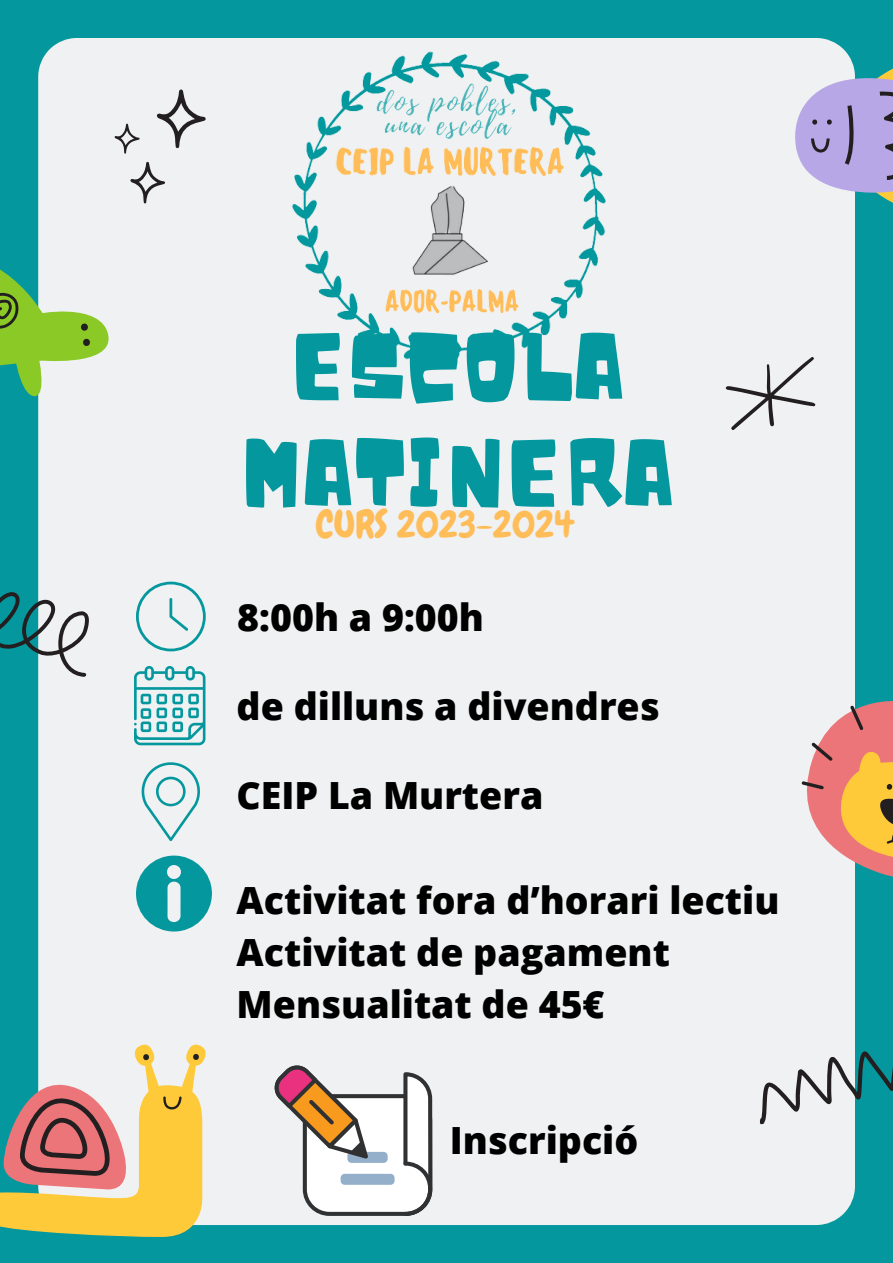
<style>
.page{position:relative;width:893px;height:1263px;background:#04989e}
.page>*{position:absolute;margin:0;border:0;box-sizing:border-box;transform-origin:0 0}
.t1{font:91.12px "Noot";color:#04989e}
.t2{font:800 37.5px "Open Sans";color:#000}
.t3{font:37.5px "Chewy";color:#ffbd59}
</style>
<div class="page">
<div style="left:38px;top:38px;width:817px;height:1187px;background:#eff1f2"></div>
<svg style="left:784px;top:681px;width:109px;height:218px;background:#d8b8a3"></svg>
<svg style="left:0;top:248px;width:113px;height:149px;background:#a6d296"></svg>
<svg style="left:157px;top:89px;width:49px;height:59px;background:#c6c7c8"></svg>
<svg style="left:130px;top:162px;width:35px;height:41px"></svg>
<svg style="left:115px;top:124px;width:25px;height:30px"></svg>
<svg style="left:791px;top:53px;width:102px;height:165px;background:#b1b8d9"></svg>
<svg style="left:0;top:1043px;width:208px;height:194px;background:#d0b581"></svg>
<svg style="left:0;top:542px;width:117px;height:179px"></svg>
<svg style="left:749px;top:1030px;width:144px;height:95px"></svg>
<img style="left:267px;top:38px;width:366px;height:352px">
<div style="left:707px;top:328px;width:131px;height:131px;background:#eff1f2"></div>
<svg style="left:136px;top:582px;width:70px;height:69px;background:#cde4e5"></svg>
<svg style="left:142px;top:762px;width:58px;height:79px;background:#c8e2e4"></svg>
<svg style="left:134px;top:666px;width:71px;height:79px"></svg>
<svg style="left:136px;top:855px;width:76px;height:76px"></svg>
<div style="left:305px;top:1096px;width:125px;height:118px;background:#fff;border-radius:25px"></div>
<div style="left:303px;top:1094px;width:129px;height:122px;border:4px solid #2f3132;border-radius:25px"></div>
<svg style="left:401px;top:1070px;width:31px;height:146px"></svg>
<div style="left:347px;top:1152px;width:41px;height:11px;background:#93afc9;border-radius:4px"></div>
<div style="left:340px;top:1174px;width:54px;height:11px;background:#93afc9;border-radius:4px"></div>
<svg style="left:273px;top:1064px;width:99px;height:98px"></svg>
<p class="t1" style="left:288px;top:311px;width:339px">ESCOLA</p>
<p class="t1" style="left:238px;top:418px;width:438px">MATINERA</p>
<p class="t3" style="left:316px;top:500px;width:260px">CURS 2023-2024</p>
<p class="t2" style="left:237px;top:591px;width:248px">8:00h a 9:00h</p>
<p class="t2" style="left:237px;top:680px;width:425px">de dilluns a divendres</p>
<p class="t2" style="left:237px;top:769px;width:308px">CEIP La Murtera</p>
<p class="t2" style="left:237px;top:873px;width:544px">Activitat fora d’horari lectiu</p>
<p class="t2" style="left:237px;top:926px;width:435px">Activitat de pagament</p>
<p class="t2" style="left:237px;top:978px;width:369px">Mensualitat de 45€</p>
<p class="t2" style="left:450px;top:1114px;width:190px">Inscripció</p>
</div>
